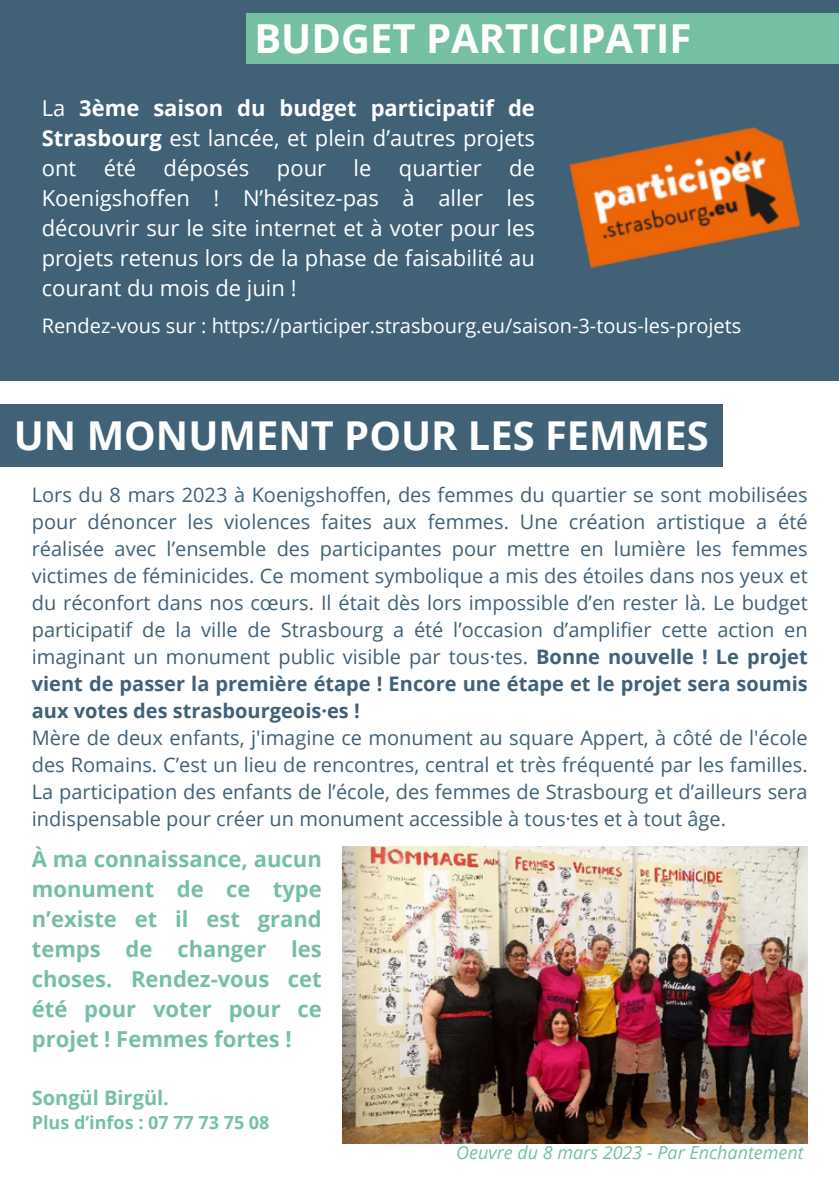
<style>
.page{position:relative;width:839px;height:1191px;background:#fff}
.page>*{position:absolute;margin:0;border:0;box-sizing:border-box;transform-origin:0 0}
.t1{font:700 40px "Open Sans";color:#fff}
.t2{font:700 39.8px "Open Sans";color:#fff}
.t3{font:22px/30px "Open Sans";color:#fff;text-align:justify}
.t4{font:700 22px/30px "Open Sans";color:#75c0a3;text-align:justify}
.t5{font:20px/27px "Open Sans";color:#406176}
.t6{font:20px "Open Sans";color:#fff}
.t7{font:700 20px "Open Sans";color:#75c0a3}
.t8{font:italic 18px "Open Sans";color:#75c0a3}
.t9{font:700 18px "Open Sans";color:#75c0a3}
.s1{font-weight:700}
</style>
<div class="page">
<div style="left:0;top:0;width:838px;height:381px;background:#406176"></div>
<div style="left:246px;top:13px;width:592px;height:51px;background:#75c0a3"></div>
<div style="left:0;top:405px;width:722px;height:62px;background:#406176"></div>
<img style="left:569px;top:127px;width:232px;height:141px">
<img style="left:342px;top:847px;width:465px;height:297px">
<h3 class="t1" style="left:254px;top:10px;width:438px">BUDGET PARTICIPATIF</h3>
<p class="t3" style="left:42px;top:93px;width:495px">La <span class="s1">3ème saison du budget participatif de Strasbourg</span> est lancée, et plein d’autres projets ont été déposés pour le quartier de Koenigshoffen ! N’hésitez-pas à aller les découvrir sur le site internet et à voter pour les projets retenus lors de la phase de faisabilité au courant du mois de juin !</p>
<h1 class="t6" style="left:42px;top:312px;width:701px">Rendez-vous sur : https://participer.strasbourg.eu/saison-3-tous-les-projets</h1>
<h3 class="t2" style="left:14px;top:407px;width:696px">UN MONUMENT POUR LES FEMMES</h3>
<h1 class="t5" style="left:32px;top:481px;width:777px">Lors du 8 mars 2023 à Koenigshoffen, des femmes du quartier se sont mobilisées pour dénoncer les violences faites aux femmes. Une création artistique a été réalisée avec l’ensemble des participantes pour mettre en lumière les femmes victimes de féminicides. Ce moment symbolique a mis des étoiles dans nos yeux et du réconfort dans nos cœurs. Il était dès lors impossible d’en rester là. Le budget participatif de la ville de Strasbourg a été l’occasion d’amplifier cette action en imaginant un monument public visible par tous·tes. <span class="s1">Bonne nouvelle ! Le projet vient de passer la première étape ! Encore une étape et le projet sera soumis aux votes des strasbourgeois·es !<br></span>Mère de deux enfants, j'imagine ce monument au square Appert, à côté de l'école des Romains. C’est un lieu de rencontres, central et très fréquenté par les familles.<br>La participation des enfants de l’école, des femmes de Strasbourg et d’ailleurs sera indispensable pour créer un monument accessible à tous·tes et à tout âge.</h1>
<h3 class="t4" style="left:32px;top:843px;width:291px">À ma connaissance, aucun monument de ce type n’existe et il est grand temps de changer les choses. Rendez-vous cet été pour voter pour ce projet ! Femmes fortes !</h3>
<h2 class="t7" style="left:32px;top:1084px;width:139px">Songül Birgül.</h2>
<h2 class="t9" style="left:32px;top:1110px;width:239px">Plus d’infos : 07 77 73 75 08</h2>
<h4 class="t8" style="left:456px;top:1140px;width:349px">Oeuvre du 8 mars 2023 - Par Enchantement</h4>
</div>
